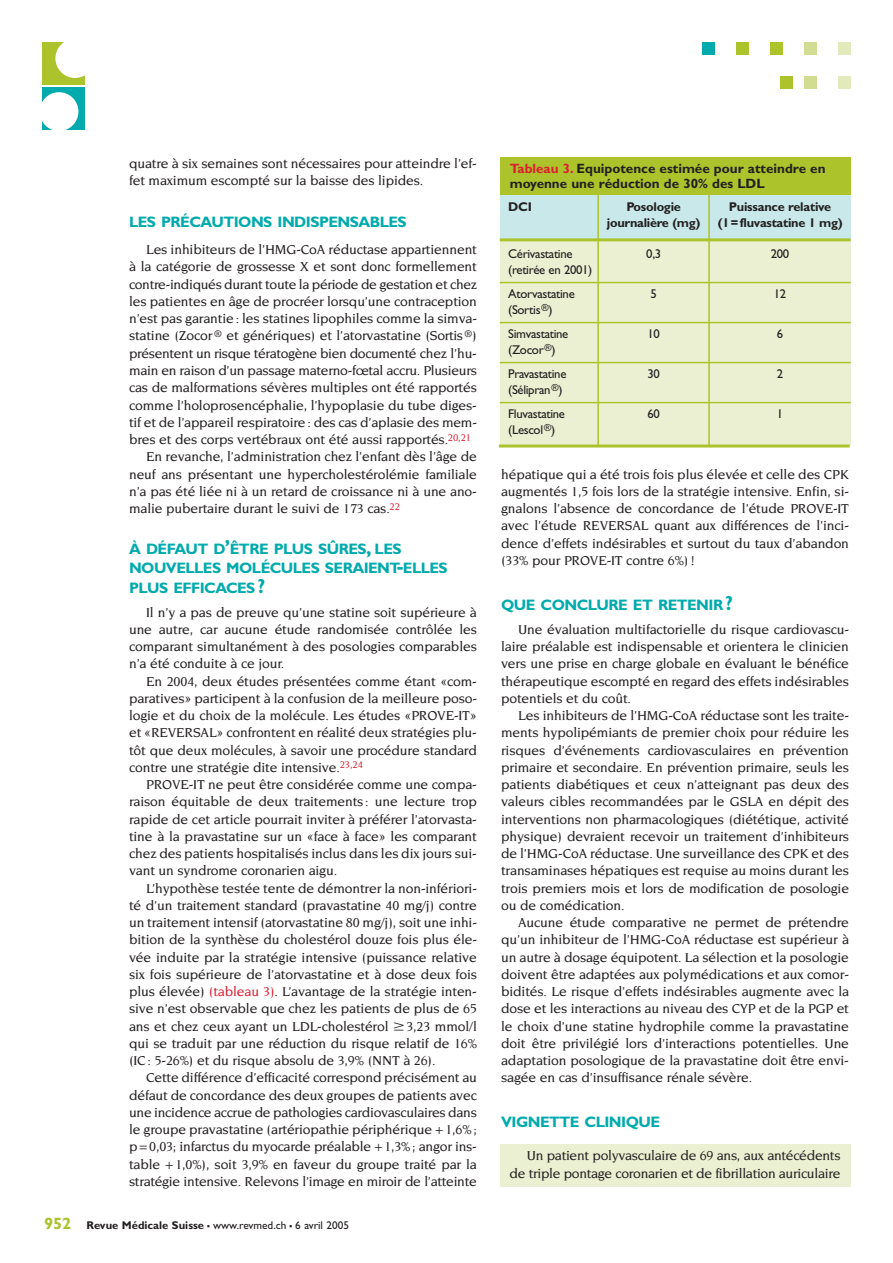
<style>
.page{position:relative;width:893px;height:1263px;background:#fff}
.page>*{position:absolute;margin:0;border:0;box-sizing:border-box;transform-origin:0 0}
.t1{font:700 15.15px/19.5px "Gill Sans";letter-spacing:-.035em;color:#00aaad}
.t2{font:500 13.95px/17.2px "Novarese";letter-spacing:-.01em;color:#231f20;text-align:justify}
.t3{font:700 13.5px/15px "Gill Sans";color:#231f20}
.t4{font:12.75px/24.3px "Gill Sans";letter-spacing:-.025em;color:#231f20}
.t5{font:700 12.75px "Gill Sans";letter-spacing:-.02em;color:#231f20}
.t6{font:11.25px "Gill Sans";color:#231f20}
.s1{font-size:20.25px}
.s2{color:#da2031}
.s3{font-weight:700;font-size:16.5px;color:#acc32b}
.s4{font-weight:700}
.s5{font-weight:700;font-size:16.5px}
</style>
<div class="page">
<div style="left:500px;top:1144px;width:350px;height:42px;background:#ebf0d2"></div>
<div style="left:838px;top:43px;width:12px;height:12px;background:#e2eabc"></div>
<div style="left:804px;top:43px;width:12px;height:12px;background:#d2dd93"></div>
<div style="left:770px;top:43px;width:12px;height:12px;background:#acc32b"></div>
<div style="left:736px;top:43px;width:12px;height:12px;background:#acc32b"></div>
<div style="left:702px;top:43px;width:12px;height:12px;background:#00aaad"></div>
<div style="left:838px;top:77px;width:12px;height:12px;background:#e2eabc"></div>
<div style="left:804px;top:77px;width:12px;height:12px;background:#d2dd93"></div>
<div style="left:780px;top:77px;width:13px;height:12px;background:#acc32b"></div>
<div style="left:43px;top:43px;width:42px;height:42px;background:#acc32b"></div>
<div style="left:55px;top:39px;width:40px;height:39px;background:#fff;border-radius:50%"></div>
<div style="left:43px;top:87px;width:42px;height:43px;background:#00aaad"></div>
<div style="left:40px;top:92px;width:38px;height:39px;background:#fff;border-radius:50%"></div>
<div style="left:500px;top:238px;width:351px;height:208px;background:#ebf0d2"></div>
<div style="left:500px;top:193px;width:351px;height:47px;background:#c8e8ea"></div>
<hr style="left:500px;top:238px;width:351px;height:3px;background:#acc32b">
<hr style="left:500px;top:282px;width:351px;height:1px;background:#acc32b">
<hr style="left:500px;top:322px;width:351px;height:1px;background:#acc32b">
<hr style="left:500px;top:362px;width:351px;height:1px;background:#acc32b">
<hr style="left:500px;top:402px;width:351px;height:1px;background:#acc32b">
<hr style="left:597px;top:195px;width:2px;height:251px;background:#acc32b">
<hr style="left:708px;top:195px;width:2px;height:251px;background:#acc32b">
<hr style="left:499px;top:444px;width:351px;height:3px;background:#acc32b">
<div style="left:500px;top:157px;width:351px;height:38px;background:#acc32b"></div>
<p class="t2" style="left:129px;top:155px;width:349px">quatre à six semaines sont nécessaires pour atteindre l’ef&shy;fet maximum escompté sur la baisse des lipides.</p>
<p class="t1" style="left:129px;top:214px;width:279px">LES PRÉCAUTIONS INDISPENSABLES</p>
<p class="t2" style="left:146px;top:242px;width:332px">Les inhibiteurs de l’HMG-CoA réductase appartiennent</p>
<p class="t2" style="left:129px;top:259px;width:349px">à la catégorie de grossesse X et sont donc formellement</p>
<p class="t2" style="left:129px;top:276px;width:349px">contre-indiqués durant toute la période de gestation et chez</p>
<p class="t2" style="left:129px;top:293px;width:349px">les patientes en âge de procréer lorsqu’une contraception</p>
<p class="t2" style="left:129px;top:311px;width:349px">n’est pas garantie : les statines lipophiles comme la simva-</p>
<p class="t2" style="left:129px;top:328px;width:349px">statine (Zocor<sup>®</sup> et génériques) et l’atorvastatine (Sortis<sup>®</sup>)</p>
<p class="t2" style="left:129px;top:345px;width:349px">présentent un risque tératogène bien documenté chez l’hu-</p>
<p class="t2" style="left:129px;top:362px;width:349px">main en raison d’un passage materno-fœtal accru. Plusieurs</p>
<p class="t2" style="left:129px;top:380px;width:349px">cas de malformations sévères multiples ont été rapportés</p>
<p class="t2" style="left:129px;top:397px;width:349px">comme l’holoprosencéphalie, l’hypoplasie du tube diges-</p>
<p class="t2" style="left:129px;top:414px;width:349px">tif et de l’appareil respiratoire: des cas d’aplasie des mem-</p>
<p class="t2" style="left:129px;top:431px;width:344px">bres et des corps vertébraux ont été aussi rapportés.<sup>20,21</sup></p>
<p class="t2" style="left:146px;top:449px;width:332px">En revanche, l’administration chez l’enfant dès l’âge de</p>
<p class="t2" style="left:129px;top:466px;width:349px">neuf ans présentant une hypercholestérolémie familiale</p>
<p class="t2" style="left:129px;top:483px;width:349px">n’a pas été liée ni à un retard de croissance ni à une ano-</p>
<p class="t2" style="left:129px;top:500px;width:272px">malie pubertaire durant le suivi de 173 cas.<sup>22</sup></p>
<p class="t1" style="left:129px;top:540px;width:320px">À DÉFAUT D<span class="s1">’</span>ÊTRE PLUS SÛRES<span class="s1">,</span> LES<br>NOUVELLES MOLÉCULES SERAIENT<span class="s1">-</span>ELLES<br>PLUS EFFICACES <span class="s1">?</span></p>
<p class="t2" style="left:129px;top:604px;width:349px;text-indent:17px">Il n’y a pas de preuve qu’une statine soit supérieure à une autre, car aucune étude randomisée contrôlée les comparant simultanément à des posologies comparables n’a été conduite à ce jour.</p>
<p class="t2" style="left:129px;top:673px;width:349px;text-indent:17px">En 2004, deux études présentées comme étant «com&shy;paratives» participent à la confusion de la meilleure poso&shy;logie et du choix de la molécule. Les études «PROVE-IT» et «REVERSAL» confrontent en réalité deux stratégies plu&shy;tôt que deux molécules, à savoir une procédure standard contre une stratégie dite intensive.<sup>23,24</sup></p>
<p class="t2" style="left:129px;top:776px;width:349px;text-indent:17px">PROVE-IT ne peut être considérée comme une compa&shy;raison équitable de deux traitements : une lecture trop rapide de cet article pourrait inviter à préférer l’atorvasta&shy;tine à la pravastatine sur un «face à face» les comparant chez des patients hospitalisés inclus dans les dix jours sui&shy;vant un syndrome coronarien aigu.</p>
<p class="t2" style="left:129px;top:880px;width:349px;text-indent:17px">L’hypothèse testée tente de démontrer la non-infériori&shy;té d’un traitement standard (pravastatine 40 mg/j) contre un traitement intensif (atorvastatine 80 mg/j), soit une inhi&shy;bition de la synthèse du cholestérol douze fois plus éle&shy;vée induite par la stratégie intensive (puissance relative six fois supérieure de l’atorvastatine et à dose deux fois plus élevée) <span class="s2">(tableau 3)</span>. L’avantage de la stratégie inten&shy;sive n’est observable que chez les patients de plus de 65 ans et chez ceux ayant un LDL-cholestérol</p>
<p class="t2" style="left:129px;top:1018px;width:349px;text-indent:277px">3,23 mmol/l qui se traduit par une réduction du risque relatif de 16% (IC: 5-26%) et du risque absolu de 3,9% (NNT à 26).</p>
<p class="t2" style="left:129px;top:1070px;width:349px;text-indent:17px">Cette différence d’efficacité correspond précisément au défaut de concordance des deux groupes de patients avec une incidence accrue de pathologies cardiovasculaires dans le groupe pravastatine (artériopathie périphérique + 1,6% ; p=0,03; infarctus du myocarde préalable +1,3%; angor ins&shy;table + 1,0%), soit 3,9% en faveur du groupe traité par la stratégie intensive. Relevons l’image en miroir de l’atteinte</p>
<p class="t6" style="left:44px;top:1221px;width:306px"><span class="s3">952</span> <span class="s4">Revue Médicale Suisse</span> <span class="s5">–</span> www.revmed.ch <span class="s5">–</span> 6 avril 2005</p>
<p class="t3" style="left:510px;top:162px;width:317px"><span class="s2">Tableau 3.</span> Equipotence estimée pour atteindre en moyenne une réduction de 30% des LDL</p>
<p class="t5" style="left:508px;top:202px;width:25px">DCI</p>
<p class="t5" style="left:626px;top:202px;width:56px">Posologie</p>
<p class="t5" style="left:729px;top:202px;width:104px">Puissance relative</p>
<p class="t5" style="left:607px;top:218px;width:95px">journalière (mg)</p>
<p class="t5" style="left:718px;top:218px;width:126px">(1=fluvastatine 1 mg)</p>
<p class="t4" style="left:508px;top:243px;width:66px">Cérivastatine</p>
<p class="t4" style="left:646px;top:243px;width:16px">0,3</p>
<p class="t4" style="left:771px;top:243px;width:20px">200</p>
<p class="t4" style="left:508px;top:259px;width:86px">(retirée en 2001)<br>Atorvastatine</p>
<p class="t4" style="left:650px;top:283px;width:8px">5</p>
<p class="t4" style="left:774px;top:283px;width:14px">12</p>
<p class="t4" style="left:508px;top:299px;width:62px">(Sortis<sup>®</sup>)<br>Simvastatine</p>
<p class="t4" style="left:508px;top:339px;width:60px">(Zocor<sup>®</sup>)<br>Pravastatine</p>
<p class="t4" style="left:508px;top:379px;width:58px">(Sélipran<sup>®</sup>)<br>Fluvastatine</p>
<p class="t4" style="left:508px;top:419px;width:48px">(Lescol<sup>®</sup>)</p>
<p class="t4" style="left:647px;top:323px;width:14px">10</p>
<p class="t4" style="left:777px;top:323px;width:8px">6</p>
<p class="t4" style="left:647px;top:363px;width:14px">30</p>
<p class="t4" style="left:777px;top:363px;width:8px">2</p>
<p class="t4" style="left:647px;top:403px;width:14px">60</p>
<p class="t4" style="left:777px;top:403px;width:8px">1</p>
<p class="t2" style="left:501px;top:466px;width:349px">hépatique qui a été trois fois plus élevée et celle des CPK augmentés 1,5 fois lors de la stratégie intensive. Enfin, si&shy;gnalons l’absence de concordance de l’étude PROVE-IT avec l’étude REVERSAL quant aux différences de l’inci&shy;dence d’effets indésirables et surtout du taux d’abandon (33% pour PROVE-IT contre 6%) !</p>
<p class="t1" style="left:501px;top:596px;width:234px">QUE CONCLURE ET RETENIR <span class="s1">?</span></p>
<p class="t2" style="left:501px;top:621px;width:349px;text-indent:17px">Une évaluation multifactorielle du risque cardiovascu&shy;laire préalable est indispensable et orientera le clinicien vers une prise en charge globale en évaluant le bénéfice thérapeutique escompté en regard des effets indésirables potentiels et du coût.</p>
<p class="t2" style="left:501px;top:707px;width:349px;text-indent:17px">Les inhibiteurs de l’HMG-CoA réductase sont les traite&shy;ments hypolipémiants de premier choix pour réduire les risques d’événements cardiovasculaires en prévention primaire et secondaire. En prévention primaire, seuls les patients diabétiques et ceux n’atteignant pas deux des valeurs cibles recommandées par le GSLA en dépit des interventions non pharmacologiques (diététique, activité physique) devraient recevoir un traitement d’inhibiteurs de l’HMG-CoA réductase. Une surveillance des CPK et des transaminases hépatiques est requise au moins durant les trois premiers mois et lors de modification de posologie ou de comédication.</p>
<p class="t2" style="left:501px;top:914px;width:349px;text-indent:17px">Aucune étude comparative ne permet de prétendre qu’un inhibiteur de l’HMG-CoA réductase est supérieur à un autre à dosage équipotent. La sélection et la posologie doivent être adaptées aux polymédications et aux comor&shy;bidités. Le risque d’effets indésirables augmente avec la dose et les interactions au niveau des CYP et de la PGP et le choix d’une statine hydrophile comme la pravastatine doit être privilégié lors d’interactions potentielles. Une adaptation posologique de la pravastatine doit être envi&shy;sagée en cas d’insuffisance rénale sévère.</p>
<p class="t1" style="left:501px;top:1114px;width:160px">VIGNETTE CLINIQUE</p>
<p class="t2" style="left:510px;top:1148px;width:332px;text-align:right">Un patient polyvasculaire de 69 ans, aux antécédents de triple pontage coronarien et de fibrillation auriculaire</p>
</div>
